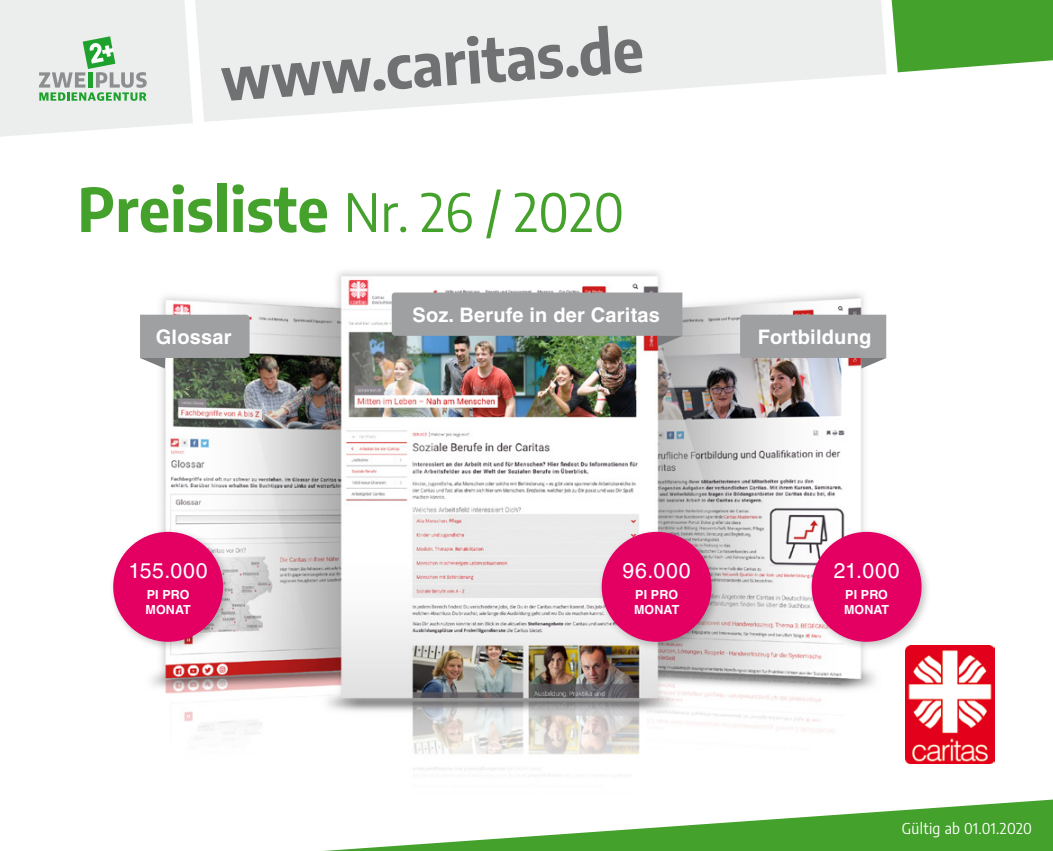
<style>
.page{position:relative;width:1053px;height:851px;background:#fff}
.page>*{position:absolute;margin:0;border:0;box-sizing:border-box;transform-origin:0 0}
.Kopf-Headline_fett{font:700 semi-condensed 60px "Encode Sans";letter-spacing:.01em;color:#44a12b}
.Kopf-Headline_fett-2{font:700 semi-condensed 60px "Encode Sans";color:#707172}
.Daten_schmal_2{font:21.25px "Helvetica LT";letter-spacing:.04em;color:#fff}
.Unterheadline_1{font:700 20px "Helvetica LT";letter-spacing:.01em;color:#fff}
.Kopf-Headline_fett-3{font:semi-condensed 15px "Encode Sans";letter-spacing:.025em;color:#fff}
.Unterheadline_1-2{font:700 12.5px "Helvetica LT";letter-spacing:.01em;color:#fff}
.s1{font-weight:400;font-size:52.5px}
</style>
<div class="page">
<img style="left:151px;top:271px;width:844px;height:505px">
<svg style="left:195px;top:0;width:691px;height:122px;fill:#eceded"></svg>
<svg style="left:891px;top:0;width:161px;height:72px;background:#56aa3f"></svg>
<svg style="left:0;top:0;width:193px;height:137px;background:#e1e8e3"></svg>
<svg style="left:338px;top:799px;width:714px;height:51px"></svg>
<img style="left:905px;top:645px;width:89px;height:118px">
<div style="left:597px;top:527px;width:125px;height:125px;background:#000;opacity:.25"></div>
<div style="left:601px;top:531px;width:110px;height:110px;background:#e30062;border-radius:50%"></div>
<div style="left:108px;top:527px;width:126px;height:125px;background:#000;opacity:.25"></div>
<div style="left:113px;top:531px;width:110px;height:110px;background:#e30062;border-radius:50%"></div>
<div style="left:807px;top:527px;width:125px;height:125px;background:#000;opacity:.25"></div>
<div style="left:811px;top:531px;width:110px;height:110px;background:#e30062;border-radius:50%"></div>
<svg style="left:740px;top:314px;width:146px;height:54px;background:#a5a3a5"></svg>
<svg style="left:392px;top:292px;width:290px;height:54px;background:#979b9b"></svg>
<svg style="left:140px;top:314px;width:109px;height:54px;background:#979999"></svg>
<p class="Kopf-Headline_fett-2" style="left:218px;top:34px;width:425px;rotate:-4deg">www.caritas.de</p>
<p class="Kopf-Headline_fett" style="left:78px;top:164px;width:548px">Preisliste <span class="s1">Nr. 26 / 2020</span></p>
<p class="Unterheadline_1" style="left:156px;top:325px;width:77px">Glossar</p>
<p class="Unterheadline_1" style="left:412px;top:303px;width:249px">Soz. Berufe in der Caritas</p>
<p class="Unterheadline_1" style="left:757px;top:325px;width:115px">Fortbildung</p>
<p class="Daten_schmal_2" style="left:129px;top:558px;width:81px">155.000</p>
<p class="Unterheadline_1-2" style="left:147px;top:586px;width:44px">PI PRO</p>
<p class="Unterheadline_1-2" style="left:146px;top:601px;width:47px">MONAT</p>
<p class="Daten_schmal_2" style="left:622px;top:558px;width:70px">96.000</p>
<p class="Unterheadline_1-2" style="left:635px;top:586px;width:44px">PI PRO</p>
<p class="Unterheadline_1-2" style="left:634px;top:601px;width:47px">MONAT</p>
<p class="Daten_schmal_2" style="left:833px;top:558px;width:67px">21.000</p>
<p class="Unterheadline_1-2" style="left:845px;top:586px;width:44px">PI PRO</p>
<p class="Unterheadline_1-2" style="left:844px;top:601px;width:47px">MONAT</p>
<p class="Kopf-Headline_fett-3" style="left:901px;top:818px;width:132px">Gültig ab 01.01.2020</p>
</div>
